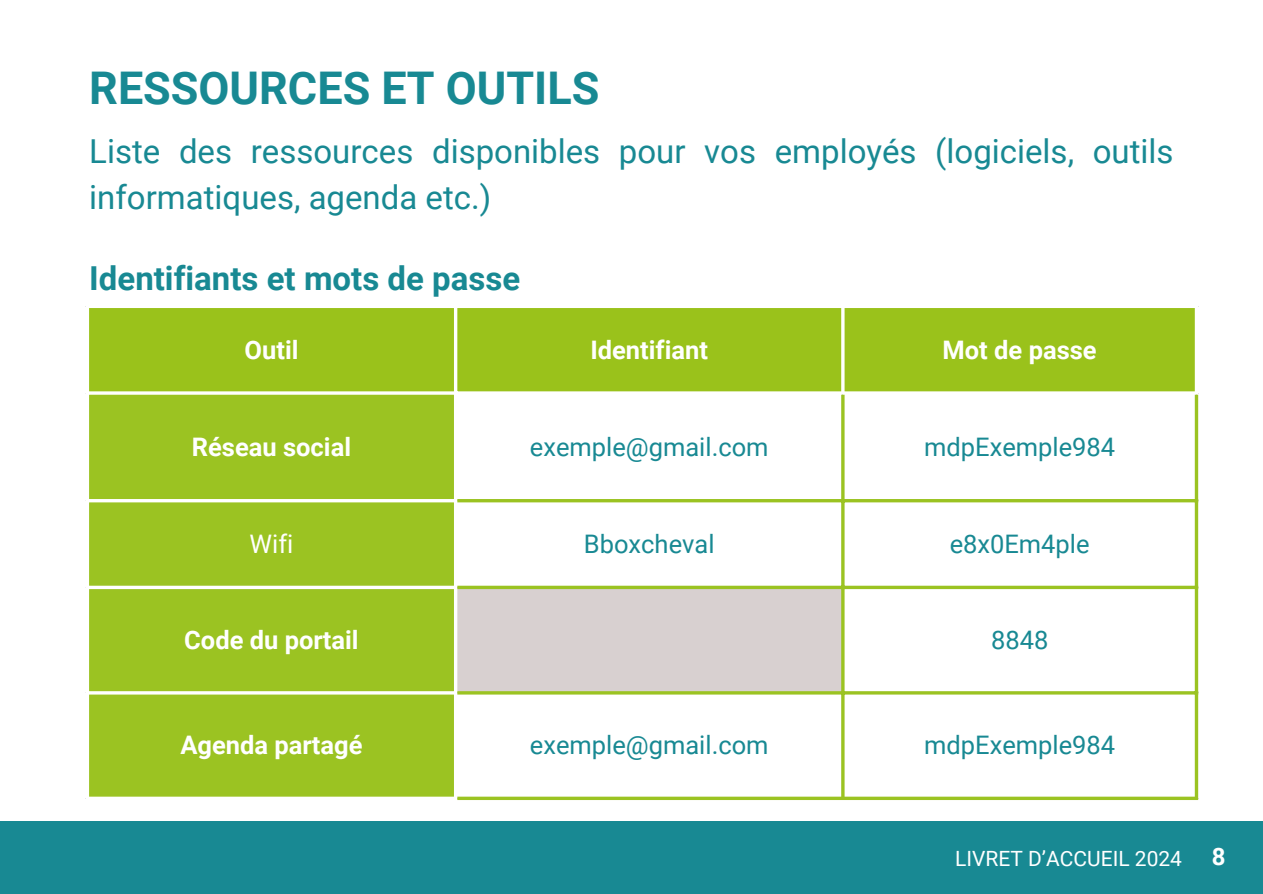
<style>
.page{position:relative;width:1263px;height:894px;background:#fff}
.page>*{position:absolute;margin:0;border:0;box-sizing:border-box;transform-origin:0 0}
.t1{font:700 45px "Roboto";color:#188993}
.t2{font:33px/46.2px "Roboto";color:#188993}
.t3{font:700 33px "Roboto";color:#188993}
.t4{font:25.5px "Roboto";color:#188993}
.t5{font:700 25.5px "Roboto";color:#fff}
.t6{font:25.5px "Roboto";color:#fff}
.t7{font:700 24px "Roboto";color:#fff}
.t8{font:21px "Roboto";color:#fff}
</style>
<div class="page">
<div style="left:89px;top:308px;width:1106px;height:83px;background:#9ac21b"></div>
<div style="left:89px;top:394px;width:365px;height:402px;background:#9bc322"></div>
<div style="left:455px;top:587px;width:388px;height:106px;background:#d8d0d0"></div>
<hr style="left:454px;top:308px;width:3px;height:488px;background:#fff">
<svg style="left:841px;top:308px;width:4px;height:83px"></svg>
<hr style="left:86px;top:499px;width:371px;height:3px;background:#fff">
<svg style="left:89px;top:585px;width:365px;height:4px"></svg>
<hr style="left:86px;top:691px;width:371px;height:3px;background:#fff">
<svg style="left:841px;top:394px;width:4px;height:402px;background:#a9cb43"></svg>
<hr style="left:1195px;top:394px;width:3px;height:402px;background:#9bc322">
<hr style="left:457px;top:499px;width:741px;height:3px;background:#9bc322">
<svg style="left:457px;top:585px;width:738px;height:4px;background:#accd49"></svg>
<hr style="left:457px;top:691px;width:741px;height:3px;background:#9bc322">
<hr style="left:457px;top:796px;width:741px;height:3px;background:#9bc322">
<div style="left:0;top:821px;width:1263px;height:72px;background:#188993"></div>
<p class="t1" style="left:89px;top:62px;width:512px">RESSOURCES ET OUTILS</p>
<p class="t2" style="left:89px;top:128px;width:1086px">Liste des ressources disponibles pour vos employés (logiciels, outils informatiques, agenda etc.)</p>
<h1 class="t3" style="left:89px;top:259px;width:432px">Identifiants et mots de passe</h1>
<h3 class="t5" style="left:245px;top:335px;width:55px">Outil</h3>
<h2 class="t5" style="left:590px;top:335px;width:119px">Identifiant</h2>
<p class="t5" style="left:942px;top:335px;width:156px">Mot de passe</p>
<p class="t5" style="left:192px;top:432px;width:161px">Réseau social</p>
<p class="t4" style="left:530px;top:432px;width:240px">exemple@gmail.com</p>
<p class="t4" style="left:924px;top:432px;width:192px">mdpExemple984</p>
<p class="t6" style="left:250px;top:529px;width:45px">Wifi</p>
<p class="t4" style="left:584px;top:529px;width:132px">Bboxcheval</p>
<p class="t4" style="left:950px;top:529px;width:141px">e8x0Em4ple</p>
<p class="t5" style="left:184px;top:625px;width:176px">Code du portail</p>
<p class="t4" style="left:991px;top:625px;width:59px">8848</p>
<p class="t5" style="left:180px;top:730px;width:184px">Agenda partagé</p>
<p class="t4" style="left:530px;top:730px;width:240px">exemple@gmail.com</p>
<p class="t4" style="left:924px;top:730px;width:192px">mdpExemple984</p>
<p class="t8" style="left:955px;top:845px;width:228px">LIVRET D’ACCUEIL 2024</p>
<p class="t7" style="left:1212px;top:842px;width:15px">8</p>
</div>
